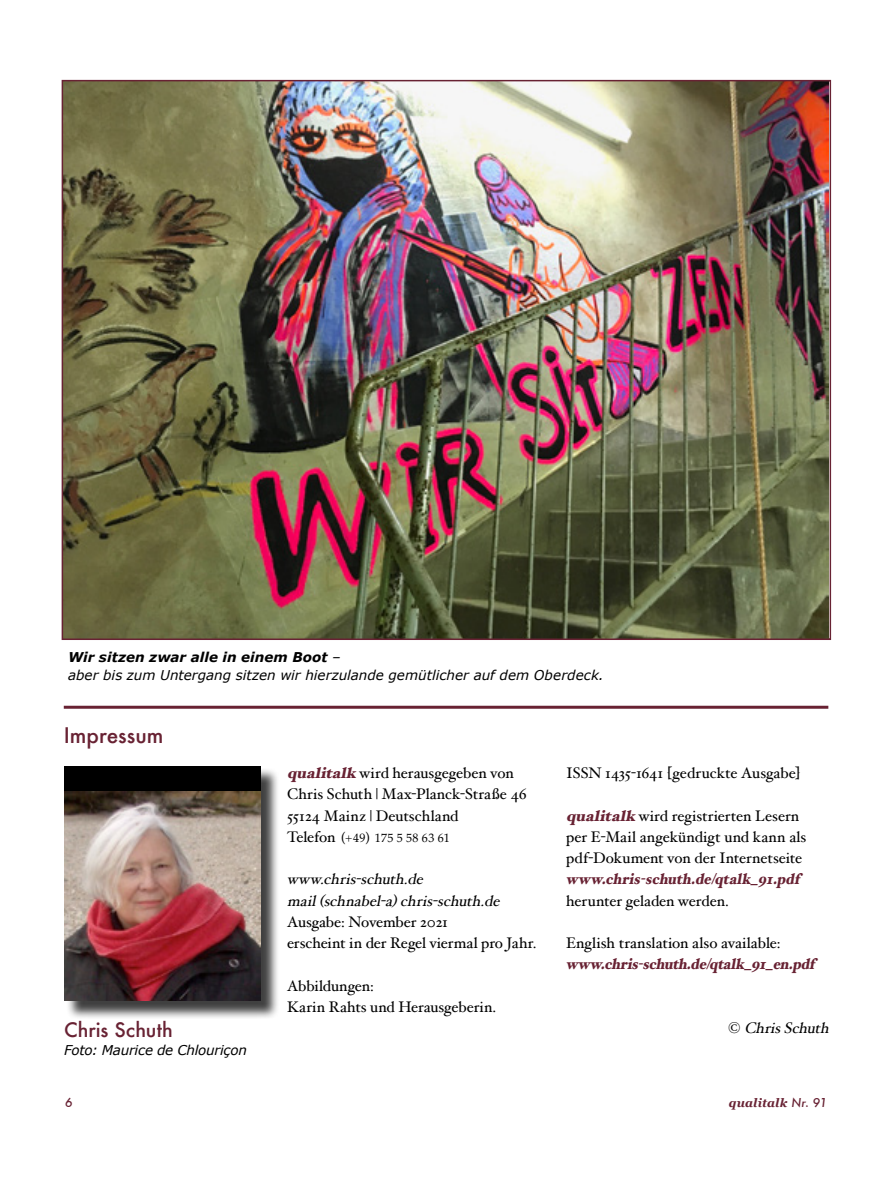
<style>
.page{position:relative;width:893px;height:1191px;background:#fff}
.page>*{position:absolute;margin:0;border:0;box-sizing:border-box;transform-origin:0 0}
.t1{font:500 21px "Futura";color:#682233}
.t2{font:500 19.5px "Futura";color:#682233}
.t3{font:15.3px/21.3px "Hoefler Text";color:#000}
.t4{font:italic 900 15.3px "Hoefler Text";color:#682233;scale:.9 1}
.t5{font:italic 15.3px/21.3px "Hoefler Text";color:#000}
.t6{font:italic 13.5px/18px "Verdana";color:#000}
.t7{font:italic 13.5px "Verdana";letter-spacing:-.02em;color:#000}
.t8{font:12px "Palatino";letter-spacing:.045em;color:#000}
.t9{font:italic 700 12px "Georgia";letter-spacing:.015em;color:#682233}
.t10{font:italic 500 12px "Futura";color:#682233}
.s1{font-weight:700}
.s2{font-weight:900;font-style:italic;color:#682233}
.s3{font-family:"Hoefler Text";font-size:15.3px}
.s4{font-size:13.5px}
.s5{font-style:normal}
.s6{font-family:"Futura";font-weight:500}
</style>
<div class="page">
<img style="left:65px;top:83px;width:763px;height:554px">
<div style="left:66px;top:768px;width:213px;height:251px;background:#000;opacity:.75"></div>
<div style="left:64px;top:766px;width:196px;height:234px;background:#000"></div>
<img style="left:65px;top:791px;width:195px;height:209px">
<hr style="left:64px;top:705px;width:764px;height:3px;background:#682233">
<p class="t6" style="left:68px;top:648px;width:537px"><span class="s1">Wir sitzen zwar alle in einem Boot</span> –<br>aber bis zum Untergang sitzen wir hierzulande gemütlicher auf dem Oberdeck.</p>
<h1 class="t1" style="left:64px;top:721px;width:101px">Impressum</h1>
<p class="t2" style="left:64px;top:1016px;width:110px">Chris Schuth</p>
<p class="t7" style="left:64px;top:1041px;width:184px">Foto: Maurice de Chlouriçon</p>
<p class="t3" style="left:287px;top:762px;width:241px"><span class="s2">qualitalk</span>wird herausgegeben von<br>Chris Schuth | Max-Planck-Straße 46<br>55124 Mainz | Deutschland</p>
<p class="t8" style="left:287px;top:830px;width:164px"><span class="s3">Telefon</span> <span class="s4">(</span>+49<span class="s4">)</span> 175 5 58 63 61</p>
<p class="t5" style="left:287px;top:868px;width:218px">www.chris-schuth.de mail(schnabel-a)chris-schuth.de</p>
<p class="t3" style="left:287px;top:911px;width:251px">Ausgabe: November 2021<br>erscheint in der Regel viermal pro Jahr.</p>
<p class="t3" style="left:287px;top:974px;width:211px">Abbildungen:<br>Karin Rahts und Herausgeberin.</p>
<p class="t3" style="left:566px;top:762px;width:236px">ISSN 1435-1641 [gedruckte Ausgabe]</p>
<p class="t3" style="left:566px;top:804px;width:242px"><span class="s2">qualitalk</span>wird registrierten Lesern per E-Mail angekündigt und kann als pdf-Dokument von der Internetseite</p>
<p class="t4" style="left:566px;top:870px;width:261px">www.chris-schuth.de/qtalk_91.pdf</p>
<p class="t3" style="left:566px;top:889px;width:164px">herunter geladen werden.</p>
<p class="t3" style="left:566px;top:932px;width:216px">English translation also available:</p>
<p class="t4" style="left:566px;top:955px;width:278px">www.chris-schuth.de/qtalk_91_en.pdf</p>
<p class="t5" style="left:728px;top:1017px;width:106px"><span class="s5">©</span> ChrisSchuth</p>
<p class="t10" style="left:65px;top:1094px;width:9px">6</p>
<p class="t9" style="left:729px;top:1095px;width:100px">qualitalk <span class="s6">Nr. 91</span></p>
</div>
